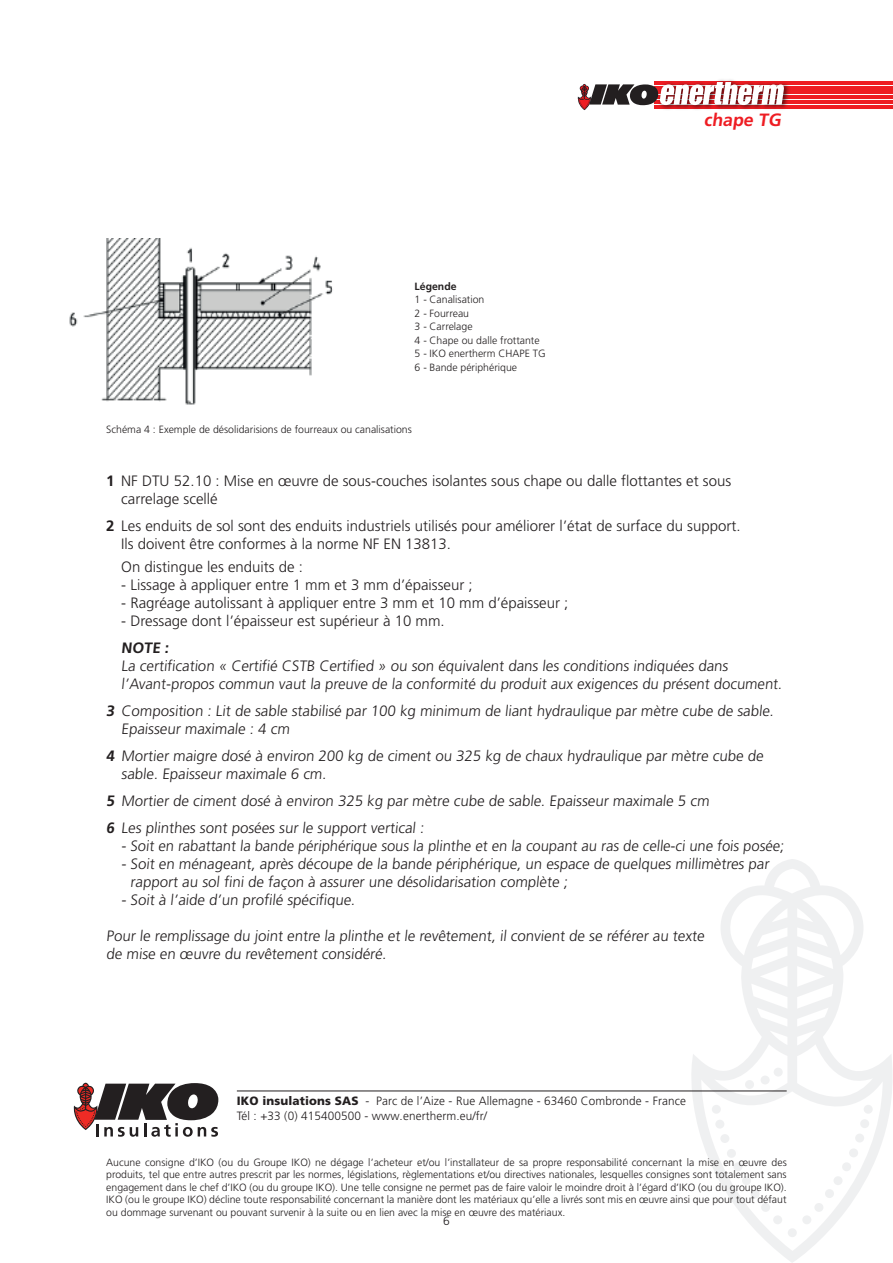
<style>
.page{position:relative;width:893px;height:1263px;background:#fff}
.page>*{position:absolute;margin:0;border:0;box-sizing:border-box;transform-origin:0 0}
.t1{font:700 17.85px "Frutiger LT Pro";color:#ee1d23}
.t2{font:300 15px/18px "Frutiger LT Pro";color:#231f20}
.t3{font:700 15px "Frutiger LT Pro";color:#231f20}
.t4{font:300 12px/15px "Frutiger LT Pro";letter-spacing:.01em;color:#231f20}
.t5{font:300 10.5px/13.5px "Frutiger LT Pro";color:#231f20}
.t6{font:700 10.5px "Frutiger LT Pro";color:#231f20}
.s1{font-weight:700}
.s2{font-weight:900}
</style>
<div class="page">
<hr style="left:654px;top:105px;width:239px;height:3px;background:#ee1d23">
<hr style="left:654px;top:100px;width:239px;height:4px;background:#ee1d23">
<hr style="left:654px;top:95px;width:239px;height:4px;background:#ee1d23">
<hr style="left:654px;top:91px;width:239px;height:3px;background:#ee1d23">
<hr style="left:654px;top:86px;width:239px;height:4px;background:#ee1d23">
<hr style="left:654px;top:81px;width:239px;height:4px;background:#ee1d23">
<img style="left:717px;top:80px;width:75px;height:29px">
<svg style="left:578px;top:82px;width:206px;height:28px"></svg>
<svg style="left:688px;top:859px;width:204px;height:404px"></svg>
<div style="left:745px;top:1080px;width:9px;height:9px;background:#eff0f1;border-radius:50%"></div>
<div style="left:761px;top:1075px;width:9px;height:9px;background:#eff0f1;border-radius:50%"></div>
<div style="left:774px;top:1068px;width:9px;height:8px;background:#eff0f1;border-radius:50%"></div>
<div style="left:712px;top:1105px;width:9px;height:9px;background:#eff0f1;border-radius:50%"></div>
<div style="left:864px;top:1105px;width:9px;height:9px;background:#eff0f1;border-radius:50%"></div>
<div style="left:715px;top:1120px;width:9px;height:8px;background:#eff0f1;border-radius:50%"></div>
<div style="left:860px;top:1119px;width:9px;height:9px;background:#eff0f1;border-radius:50%"></div>
<div style="left:720px;top:1134px;width:9px;height:9px;background:#eff0f1;border-radius:50%"></div>
<div style="left:855px;top:1133px;width:9px;height:9px;background:#eff0f1;border-radius:50%"></div>
<div style="left:727px;top:1149px;width:9px;height:9px;background:#eff0f1;border-radius:50%"></div>
<div style="left:849px;top:1148px;width:9px;height:9px;background:#eff0f1;border-radius:50%"></div>
<div style="left:733px;top:1162px;width:9px;height:9px;background:#eff0f1;border-radius:50%"></div>
<div style="left:842px;top:1162px;width:9px;height:9px;background:#eff0f1;border-radius:50%"></div>
<div style="left:742px;top:1176px;width:9px;height:9px;background:#eff0f1;border-radius:50%"></div>
<div style="left:833px;top:1176px;width:10px;height:9px;background:#eff0f1;border-radius:50%"></div>
<div style="left:751px;top:1189px;width:9px;height:9px;background:#eff0f1;border-radius:50%"></div>
<div style="left:825px;top:1189px;width:9px;height:9px;background:#eff0f1;border-radius:50%"></div>
<div style="left:761px;top:1203px;width:9px;height:9px;background:#eff0f1;border-radius:50%"></div>
<div style="left:814px;top:1203px;width:9px;height:9px;background:#eff0f1;border-radius:50%"></div>
<div style="left:773px;top:1215px;width:9px;height:9px;background:#eff0f1;border-radius:50%"></div>
<div style="left:802px;top:1215px;width:9px;height:9px;background:#eff0f1;border-radius:50%"></div>
<div style="left:788px;top:1228px;width:9px;height:9px;background:#eff0f1;border-radius:50%"></div>
<img style="left:69px;top:238px;width:264px;height:167px">
<svg style="left:73px;top:1083px;width:145px;height:54px"></svg>
<hr style="left:237px;top:1091px;width:550px;height:1px;background:#231f20">
<p class="t6" style="left:415px;top:280px;width:44px">Légende</p>
<p class="t5" style="left:415px;top:293px;width:133px">1 - Canalisation<br>2 - Fourreau<br>3 - Carrelage<br>4 - Chape ou dalle frottante<br>5 - IKO enertherm CHAPE TG<br>6 - Bande périphérique</p>
<p class="t5" style="left:106px;top:423px;width:307px">Schéma 4 : Exemple de désolidarisions de fourreaux ou canalisations</p>
<p class="t1" style="left:704px;top:109px;width:82px">chape TG</p>
<p class="t2" style="left:121px;top:472px;width:611px;text-indent:-15px"><span class="s1">1</span> NF DTU 52.10 : Mise en œuvre de sous-couches isolantes sous chape ou dalle flottantes et sous carrelage scellé</p>
<p class="t2" style="left:121px;top:517px;width:621px;text-indent:-15px"><span class="s1">2</span> Les enduits de sol sont des enduits industriels utilisés pour améliorer l’état de surface du support.<br>Ils doivent être conformes à la norme NF EN 13813.</p>
<p class="t2" style="left:121px;top:558px;width:183px">On distingue les enduits de :</p>
<p class="t2" style="left:121px;top:576px;width:353px">- Lissage à appliquer entre 1 mm et 3 mm d’épaisseur ;</p>
<p class="t2" style="left:121px;top:594px;width:449px">- Ragréage autolissant à appliquer entre 3 mm et 10 mm d’épaisseur ;</p>
<p class="t2" style="left:121px;top:612px;width:325px">- Dressage dont l’épaisseur est supérieur à 10 mm.</p>
<p class="t3" style="left:121px;top:639px;width:51px">NOTE :</p>
<p class="t2" style="left:121px;top:657px;width:664px">La certification « Certifié CSTB Certified » ou son équivalent dans les conditions indiquées dans l’Avant-propos commun vaut la preuve de la conformité du produit aux exigences du présent document.</p>
<p class="t2" style="left:121px;top:702px;width:656px;text-indent:-15px"><span class="s1">3</span> Composition : Lit de sable stabilisé par 100 kg minimum de liant hydraulique par mètre cube de sable.<br>Epaisseur maximale : 4 cm</p>
<p class="t2" style="left:121px;top:747px;width:645px;text-indent:-15px"><span class="s1">4</span> Mortier maigre dosé à environ 200 kg de ciment ou 325 kg de chaux hydraulique par mètre cube de sable. Epaisseur maximale 6 cm.</p>
<p class="t2" style="left:106px;top:787px;width:606px;line-height:27px"><span class="s1">5</span> Mortier de ciment dosé à environ 325 kg par mètre cube de sable. Epaisseur maximale 5 cm<br><span class="s1">6</span> Les plinthes sont posées sur le support vertical :</p>
<p class="t2" style="left:121px;top:837px;width:666px">- Soit en rabattant la bande périphérique sous la plinthe et en la coupant au ras de celle-ci une fois posée;</p>
<p class="t2" style="left:130px;top:855px;width:642px;text-indent:-9px">- Soit en ménageant, après découpe de la bande périphérique, un espace de quelques millimètres par rapport au sol fini de façon à assurer une désolidarisation complète ;</p>
<p class="t2" style="left:121px;top:891px;width:237px">- Soit à l’aide d’un profilé spécifique.</p>
<p class="t2" style="left:106px;top:927px;width:601px">Pour le remplissage du joint entre la plinthe et le revêtement, il convient de se référer au texte de mise en œuvre du revêtement considéré.</p>
<p class="t4" style="left:237px;top:1093px;width:451px"><span class="s2">IKO insulations SAS</span> - Parc de l’Aize - Rue Allemagne - 63460 Combronde - France<br>Tél : +33 (0) 415400500 - www.enertherm.eu/fr/</p>
<p class="t5" style="left:106px;top:1156px;width:682px;line-height:12.6px;text-align:justify">Aucune consigne d’IKO (ou du Groupe IKO) ne dégage l’acheteur et/ou l’installateur de sa propre responsabilité concernant la mise en œuvre des produits, tel que entre autres prescrit par les normes, législations, règlementations et/ou directives nationales, lesquelles consignes sont totalement sans engagement dans le chef d’IKO (ou du groupe IKO). Une telle consigne ne permet pas de faire valoir le moindre droit à l’égard d’IKO (ou du groupe IKO).<br>IKO (ou le groupe IKO) décline toute responsabilité concernant la manière dont les matériaux qu’elle a livrés sont mis en œuvre ainsi que pour tout défaut ou dommage survenant ou pouvant survenir à la suite ou en lien avec la mise en œuvre des matériaux.</p>
<p class="t4" style="left:443px;top:1214px;width:8px">6</p>
</div>
